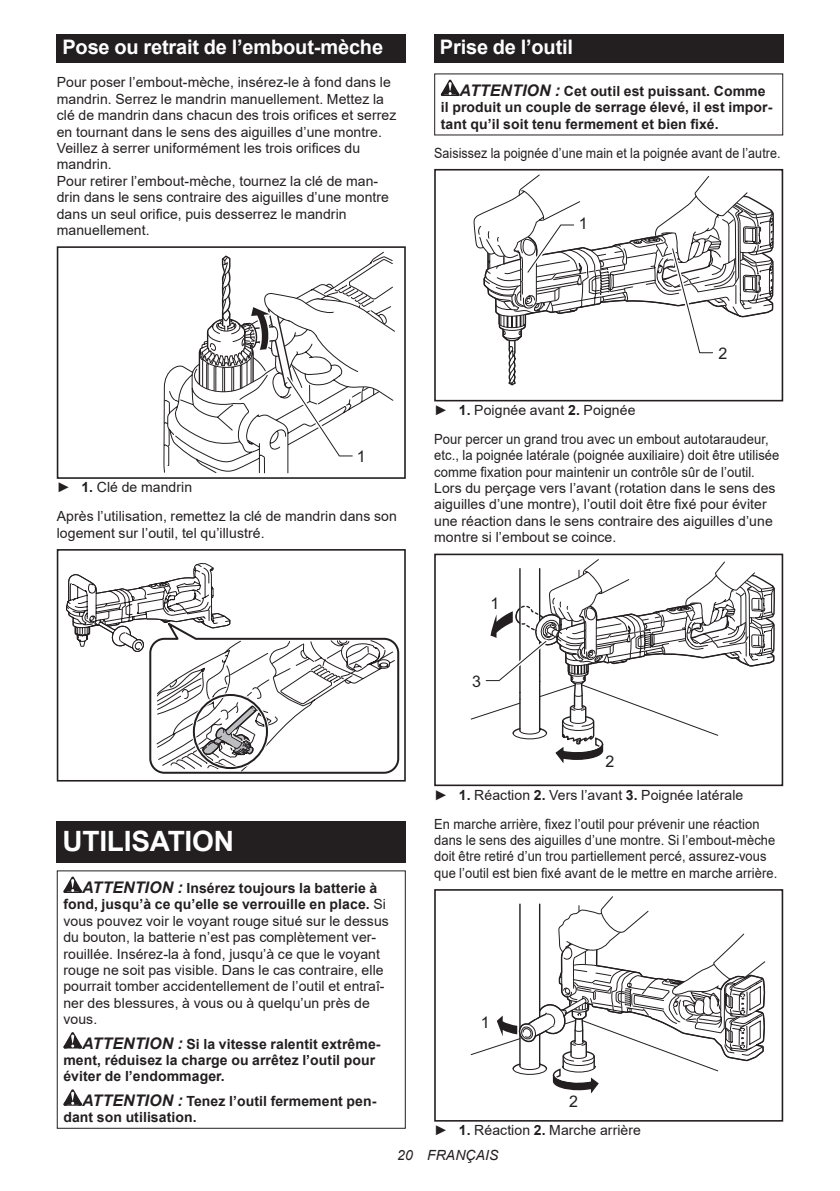
<style>
.page{position:relative;width:840px;height:1191px;background:#fff}
.page>*{position:absolute;margin:0;border:0;box-sizing:border-box;transform-origin:0 0}
.t1{font:700 28px "Arial";letter-spacing:-.01em;color:#fff}
.t2{font:700 20px "Arial";letter-spacing:-.01em;color:#fff}
.t3{font:16px "Arial";color:#231f20}
.t4{font:14px/16.4px "Arial";letter-spacing:.005em;color:#231f20}
.t5{font:14px/16.4px "Arial";letter-spacing:.005em;color:#231f20;scale:.93 1}
.t6{font:700 14px/16.4px "Arial";letter-spacing:.005em;color:#231f20}
.t7{font:14px/16.4px "Arial";letter-spacing:.005em;color:#231f20;scale:.92 1}
.t8{font:14px "Arial";letter-spacing:.005em;color:#231f20;scale:.89 1}
.t9{font:italic 14px "Arial";letter-spacing:.005em;color:#231f20}
.s1{font-style:italic;font-size:16px}
.s2{font-weight:700}
.s3{font-weight:700;font-style:italic;font-size:16px}
</style>
<div class="page">
<div style="left:57px;top:34px;width:348px;height:29px;background:#231f20"></div>
<svg style="left:163px;top:251px;width:221px;height:223px"></svg>
<div style="left:57px;top:246px;width:348px;height:233px;border:2px solid #231f20"></div>
<svg style="left:198px;top:254px;width:197px;height:206px"></svg>
<svg style="left:66px;top:563px;width:334px;height:211px"></svg>
<div style="left:192px;top:693px;width:77px;height:77px;border:4px solid #fff;border-radius:50%"></div>
<div style="left:193px;top:694px;width:75px;height:75px;border:2px solid #231f20;border-radius:50%"></div>
<div style="left:57px;top:753px;width:73px;height:28px;background:#fff"></div>
<div style="left:57px;top:549px;width:348px;height:232px;border:2px solid #231f20"></div>
<div style="left:57px;top:821px;width:348px;height:41px;background:#231f20"></div>
<svg style="left:63px;top:876px;width:19px;height:17px"></svg>
<svg style="left:63px;top:1032px;width:19px;height:16px"></svg>
<svg style="left:63px;top:1089px;width:19px;height:16px"></svg>
<div style="left:434px;top:34px;width:348px;height:29px;background:#231f20"></div>
<svg style="left:440px;top:80px;width:19px;height:16px"></svg>
<div style="left:434px;top:169px;width:348px;height:232px;border:2px solid #231f20"></div>
<svg style="left:473px;top:169px;width:301px;height:232px"></svg>
<div style="left:434px;top:553px;width:348px;height:233px;border:2px solid #231f20"></div>
<svg style="left:482px;top:553px;width:293px;height:210px"></svg>
<svg style="left:496px;top:896px;width:269px;height:198px"></svg>
<div style="left:434px;top:1093px;width:73px;height:28px;background:#fff"></div>
<div style="left:434px;top:889px;width:348px;height:232px;border:2px solid #231f20"></div>
<h2 class="t2" style="left:62px;top:33px;width:322px">Pose ou retrait de l’embout-mèche</h2>
<p class="t4" style="left:57px;top:74px;width:341px">Pour poser l’embout-mèche, insérez-le à fond dans le mandrin. Serrez le mandrin manuellement. Mettez la clé de mandrin dans chacun des trois orifices et serrez en tournant dans le sens des aiguilles d’une montre.<br>Veillez à serrer uniformément les trois orifices du mandrin.<br>Pour retirer l’embout-mèche, tournez la clé de man&shy;drin dans le sens contraire des aiguilles d’une montre dans un seul orifice, puis desserrez le mandrin manuellement.</p>
<h2 class="t2" style="left:439px;top:33px;width:135px">Prise de l’outil</h2>
<p class="t6" style="left:440px;top:83px;width:333px;text-indent:19px"><span class="s1">ATTENTION :</span> Cet outil est puissant. Comme il produit un couple de serrage élevé, il est impor&shy;tant qu’il soit tenu fermement et bien fixé.</p>
<p class="t8" style="left:434px;top:143px;width:390px">Saisissez la poignée d’une main et la poignée avant de l’autre.</p>
<p class="t3" style="left:578px;top:212px;width:10px">1</p>
<p class="t3" style="left:357px;top:446px;width:10px">1</p>
<p class="t4" style="left:57px;top:473px;width:341px;line-height:28.8px">► <span class="s2">1.</span> Clé de mandrin<br>Après l’utilisation, remettez la clé de mandrin dans son</p>
<p class="t4" style="left:57px;top:524px;width:209px">logement sur l’outil, tel qu’illustré.</p>
<h1 class="t1" style="left:62px;top:821px;width:173px">UTILISATION</h1>
<p class="t4" style="left:63px;top:879px;width:327px;text-indent:19px"><span class="s3">ATTENTION :</span> <span class="s2">Insérez toujours la batterie à fond, jusqu’à ce qu’elle se verrouille en place.</span> Si vous pouvez voir le voyant rouge situé sur le dessus du bouton, la batterie n’est pas complètement ver&shy;rouillée. Insérez-la à fond, jusqu’à ce que le voyant rouge ne soit pas visible. Dans le cas contraire, elle pourrait tomber accidentellement de l’outil et entraî&shy;ner des blessures, à vous ou à quelqu’un près de vous.</p>
<p class="t6" style="left:63px;top:1035px;width:318px;text-indent:19px"><span class="s1">ATTENTION :</span> Si la vitesse ralentit extrême&shy;ment, réduisez la charge ou arrêtez l’outil pour éviter de l’endommager.</p>
<p class="t6" style="left:63px;top:1092px;width:314px;text-indent:19px"><span class="s1">ATTENTION :</span> Tenez l’outil fermement pen&shy;dant son utilisation.</p>
<p class="t3" style="left:718px;top:343px;width:10px">2</p>
<p class="t4" style="left:434px;top:395px;width:336px;line-height:28.8px">► <span class="s2">1.</span> Poignée avant <span class="s2">2.</span> Poignée<br>Pour percer un grand trou avec un embout autotaraudeur,</p>
<p class="t5" style="left:434px;top:447px;width:372px">etc., la poignée latérale (poignée auxiliaire) doit être utilisée comme fixation pour maintenir un contrôle sûr de l’outil.<br>Lors du perçage vers l’avant (rotation dans le sens des aiguilles d’une montre), l’outil doit être fixé pour éviter une réaction dans le sens contraire des aiguilles d’une montre si l’embout se coince.</p>
<p class="t3" style="left:490px;top:593px;width:10px">1</p>
<p class="t3" style="left:472px;top:670px;width:10px">3</p>
<p class="t3" style="left:605px;top:751px;width:10px">2</p>
<p class="t4" style="left:434px;top:780px;width:326px;line-height:28.8px">► <span class="s2">1.</span> Réaction <span class="s2">2.</span> Vers l’avant <span class="s2">3.</span> Poignée latérale<br>En marche arrière, fixez l’outil pour prévenir une réaction</p>
<p class="t7" style="left:434px;top:831px;width:374px">dans le sens des aiguilles d’une montre. Si l’embout-mèche doit être retiré d’un trou partiellement percé, assurez-vous que l’outil est bien fixé avant de le mettre en marche arrière.</p>
<p class="t3" style="left:480px;top:1012px;width:10px">1</p>
<p class="t3" style="left:568px;top:1091px;width:10px">2</p>
<p class="t4" style="left:434px;top:1122px;width:208px">► <span class="s2">1.</span> Réaction <span class="s2">2.</span> Marche arrière</p>
<p class="t9" style="left:397px;top:1146px;width:103px">20 FRANÇAIS</p>
</div>
